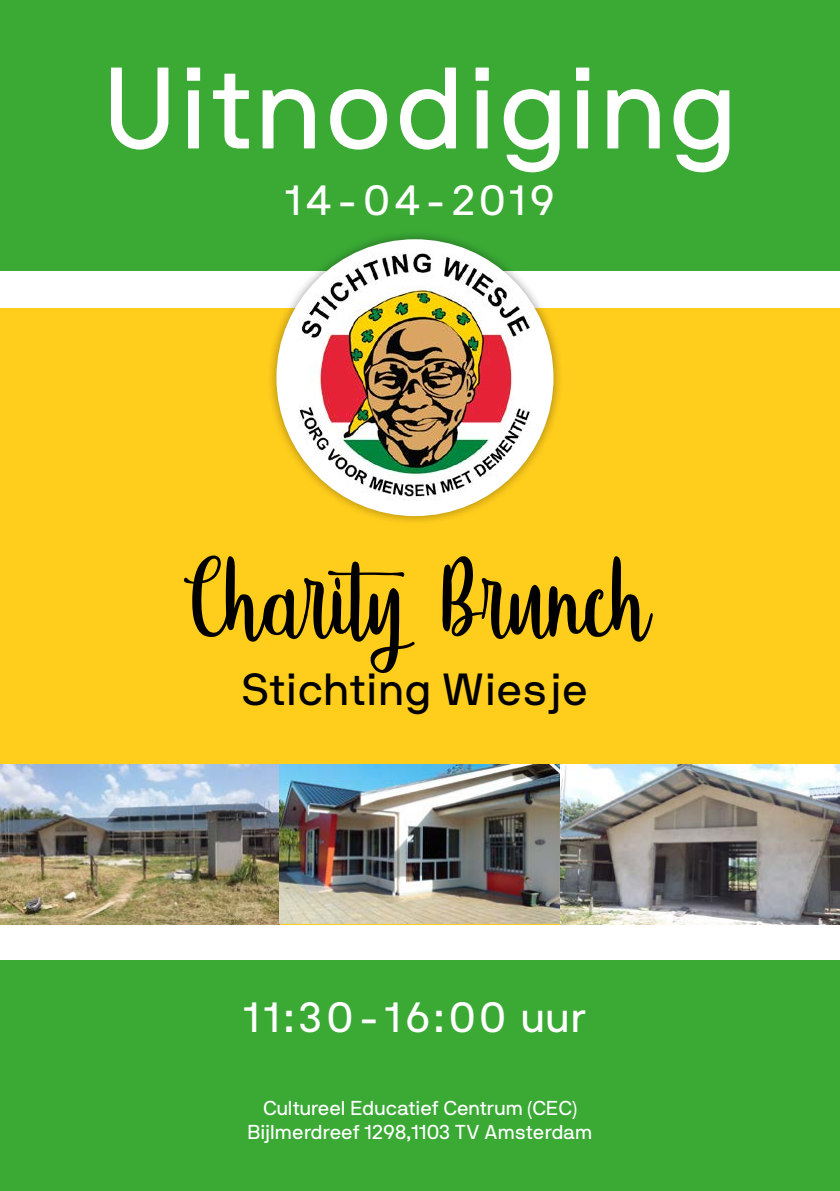
<style>
.page{position:relative;width:840px;height:1191px;background:#fff}
.page>*{position:absolute;margin:0;border:0;box-sizing:border-box;transform-origin:0 0}
.t1{font:132px "Sweet Hipster";color:#000}
.t2{font:114.8px "NB International";letter-spacing:.03em;color:#fff}
.t3{font:44.6px "NB International";letter-spacing:.02em;color:#000}
.t4{font:42px "NB International";letter-spacing:.1em;color:#fff}
.t5{font:20px/24px "NB International";color:#fff;text-align:center}
</style>
<div class="page">
<div style="left:0;top:308px;width:839px;height:616px;background:#ffcd1c"></div>
<div style="left:0;top:0;width:839px;height:270px;background:#3aaa35"></div>
<div style="left:0;top:960px;width:839px;height:231px;background:#3aaa35"></div>
<div style="left:266px;top:229px;width:296px;height:296px;background:#000;opacity:.35"></div>
<img style="left:276px;top:239px;width:277px;height:277px;border-radius:138px">
<img style="left:0;top:764px;width:839px;height:160px">
<h2 class="t2" style="left:105px;top:40px;width:631px">Uitnodiging</h2>
<h3 class="t4" style="left:285px;top:176px;width:270px">14-04-2019</h3>
<h1 class="t1" style="left:180px;top:541px;width:470px">Charity Brunch</h1>
<h3 class="t3" style="left:242px;top:663px;width:347px">Stichting Wiesje</h3>
<h3 class="t4" style="left:244px;top:992px;width:344px">11:30-16:00 uur</h3>
<p class="t5" style="left:247px;top:1096px;width:346px">Cultureel Educatief Centrum (CEC)<br>Bijlmerdreef 1298,1103 TV Amsterdam</p>
</div>
